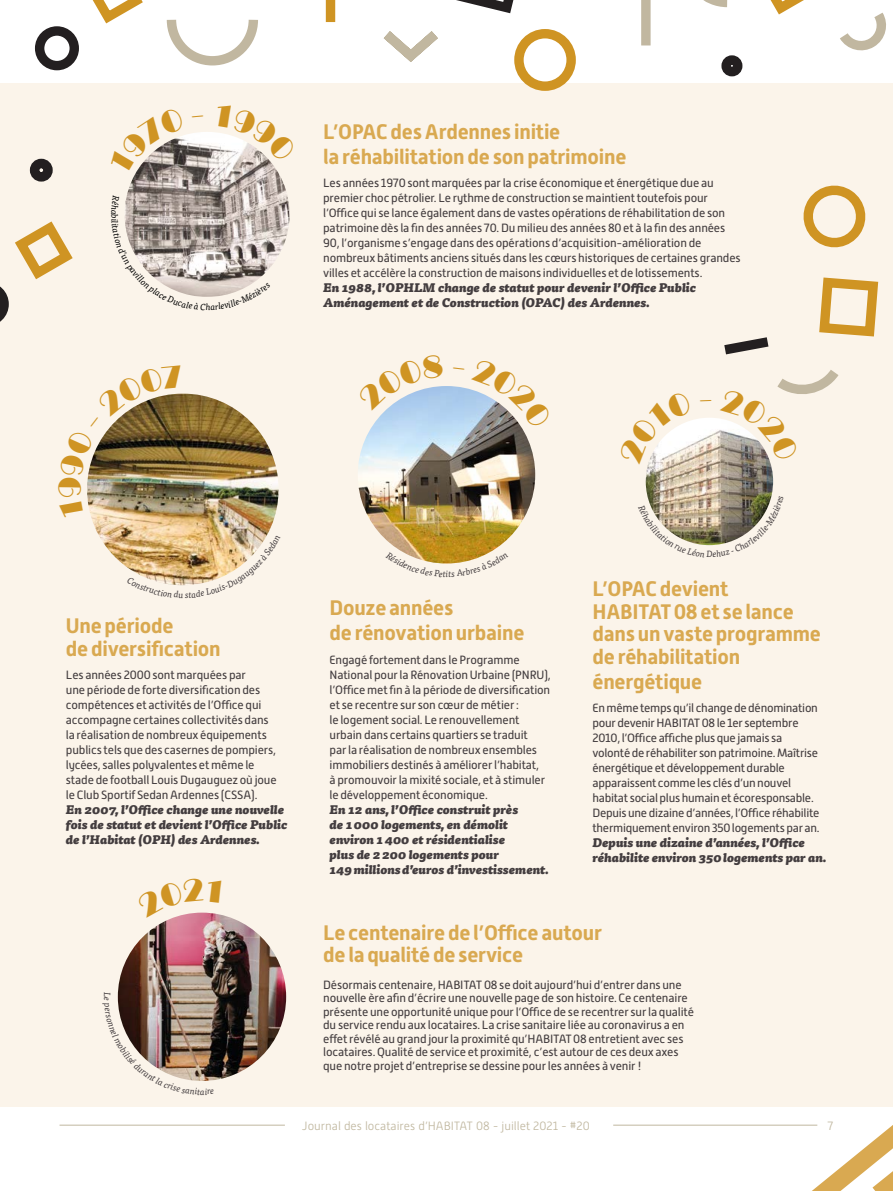
<style>
.page{position:relative;width:893px;height:1191px;background:#fff}
.page>*{position:absolute;margin:0;border:0;box-sizing:border-box;transform-origin:0 0}
.t1{font:700 21px/22.5px "Alwyn New";letter-spacing:-.01em;color:#d9a951}
.t2{font:12px/15px "Alwyn New";letter-spacing:-.01em;color:#433d3f}
.t3{font:italic 900 12px/15px "Tisa OT";color:#433d3f}
.t4{font:300 12px "Alwyn New";color:#c0b79f}
.t5{font:italic 9px "Tisa OT";color:#000}
</style>
<div class="page">
<div style="left:0;top:84px;width:893px;height:1023px;background:#fbf4ea"></div>
<svg style="left:1px;top:0;width:892px;height:91px"></svg>
<div style="left:30px;top:159px;width:23px;height:23px;border:9px solid #231f20;border-radius:50%"></div>
<svg style="left:0;top:221px;width:73px;height:101px"></svg>
<hr style="left:60px;top:1124px;width:225px;height:1px;background:#c0b79f">
<hr style="left:613px;top:1124px;width:204px;height:1px;background:#c0b79f">
<svg style="left:801px;top:1124px;width:92px;height:67px"></svg>
<img style="left:125px;top:132px;width:165px;height:165px;border-radius:82px">
<img style="left:87px;top:393px;width:192px;height:192px;border-radius:96px">
<img style="left:358px;top:386px;width:177px;height:177px;border-radius:89px">
<img style="left:646px;top:418px;width:127px;height:127px;border-radius:64px">
<img style="left:118px;top:912px;width:168px;height:169px;border-radius:84px">
<svg style="left:648px;top:420px;width:44px;height:44px"></svg>
<svg style="left:700px;top:185px;width:179px;height:276px"></svg>
<img style="left:647px;top:495px;width:125px;height:51px">
<img style="left:127px;top:535px;width:140px;height:51px">
<svg style="left:135px;top:135px;width:50px;height:39px"></svg>
<svg style="left:215px;top:132px;width:57px;height:31px"></svg>
<img style="left:87px;top:393px;width:96px;height:125px">
<svg style="left:124px;top:195px;width:147px;height:102px"></svg>
<svg style="left:401px;top:551px;width:91px;height:13px"></svg>
<svg style="left:386px;top:386px;width:57px;height:24px"></svg>
<svg style="left:471px;top:389px;width:52px;height:40px"></svg>
<svg style="left:172px;top:912px;width:49px;height:6px"></svg>
<img style="left:117px;top:992px;width:97px;height:89px">
<p class="t5" style="left:206px;top:302px;width:6px">h</p>
<h1 class="t1" style="left:323px;top:119px;width:305px;line-height:24.8px">L’OPAC des Ardennes initie<br>la réhabilitation de son patrimoine</h1>
<p class="t2" style="left:323px;top:175px;width:419px">Les années 1970 sont marquées par la crise économique et énergétique due au premier choc pétrolier. Le rythme de construction se maintient toutefois pour l’Office qui se lance également dans de vastes opérations de réhabilitation de son patrimoine dès la fin des années 70. Du milieu des années 80 et à la fin des années 90, l’organisme s’engage dans des opérations d’acquisition-amélioration de nombreux bâtiments anciens situés dans les cœurs historiques de certaines grandes villes et accélère la construction de maisons individuelles et de lotissements.</p>
<p class="t3" style="left:323px;top:280px;width:375px">En 1988, l’OPHLM change de statut pour devenir l’Office Public<br>Aménagement et de Construction (OPAC) des Ardennes.</p>
<h1 class="t1" style="left:66px;top:614px;width:156px">Une période<br>de diversification</h1>
<p class="t2" style="left:66px;top:667px;width:212px">Les années 2000 sont marquées par<br>une période de forte diversification des compétences et activités de l’Office qui accompagne certaines collectivités dans la réalisation de nombreux équipements publics tels que des casernes de pompiers, lycées, salles polyvalentes et même le stade de football Louis Dugauguez où joue le Club Sportif Sedan Ardennes (CSSA).</p>
<p class="t3" style="left:66px;top:802px;width:223px">En 2007, l’Office change une nouvelle fois de statut et devient l’Office Public de l’Habitat (OPH) des Ardennes.</p>
<h1 class="t1" style="left:330px;top:596px;width:196px;line-height:24.8px">Douze années<br>de rénovation urbaine</h1>
<p class="t2" style="left:330px;top:652px;width:223px">Engagé fortement dans le Programme National pour la Rénovation Urbaine (PNRU), l’Office met fin à la période de diversification et se recentre sur son cœur de métier :<br>le logement social. Le renouvellement urbain dans certains quartiers se traduit<br>par la réalisation de nombreux ensembles immobiliers destinés à améliorer l’habitat,<br>à promouvoir la mixité sociale, et à stimuler le développement économique.</p>
<p class="t3" style="left:330px;top:802px;width:221px">En 12 ans, l’Office construit près<br>de 1000 logements, en démolit environ 1400 et résidentialise<br>plus de 2200 logements pour<br>149millionsd’euros d’investissement.</p>
<h1 class="t1" style="left:592px;top:578px;width:230px">L’OPAC devient<br>HABITAT08 et se lance dans un vaste programme de réhabilitation</h1>
<h1 class="t1" style="left:592px;top:670px;width:111px">énergétique</h1>
<p class="t2" style="left:592px;top:700px;width:229px">En même temps qu’il change de dénomination pour devenir HABITAT 08 le 1er septembre 2010, l’Office affiche plus que jamais sa volonté de réhabiliter son patrimoine. Maîtrise énergétique et développement durable apparaissent comme les clés d’un nouvel habitat social plus humain et écoresponsable.<br>Depuis une dizaine d’années, l’Office réhabilite thermiquement environ 350 logements par an.</p>
<p class="t3" style="left:592px;top:835px;width:235px">Depuis une dizaine d’années, l’Office réhabilite environ 350logements par an.</p>
<h1 class="t1" style="left:323px;top:921px;width:280px">Le centenaire de l’Office autour de la qualité de service</h1>
<p class="t2" style="left:323px;top:977px;width:372px;line-height:13.5px">Désormais centenaire, HABITAT 08 se doit aujourd’hui d’entrer dans une nouvelle ère afin d’écrire une nouvelle page de son histoire. Ce centenaire présente une opportunité unique pour l’Office de se recentrer sur la qualité du service rendu aux locataires. La crise sanitaire liée au coronavirus a en effet révélé au grand jour la proximité qu’HABITAT08 entretient avec ses locataires. Qualité de service et proximité, c’est autour de ces deux axes que notre projet d’entreprise se dessine pour les années à venir !</p>
<p class="t4" style="left:302px;top:1119px;width:289px">Journal des locataires d’HABITAT 08 - juillet 2021 - #20</p>
<p class="t4" style="left:828px;top:1118px;width:7px">7</p>
</div>
